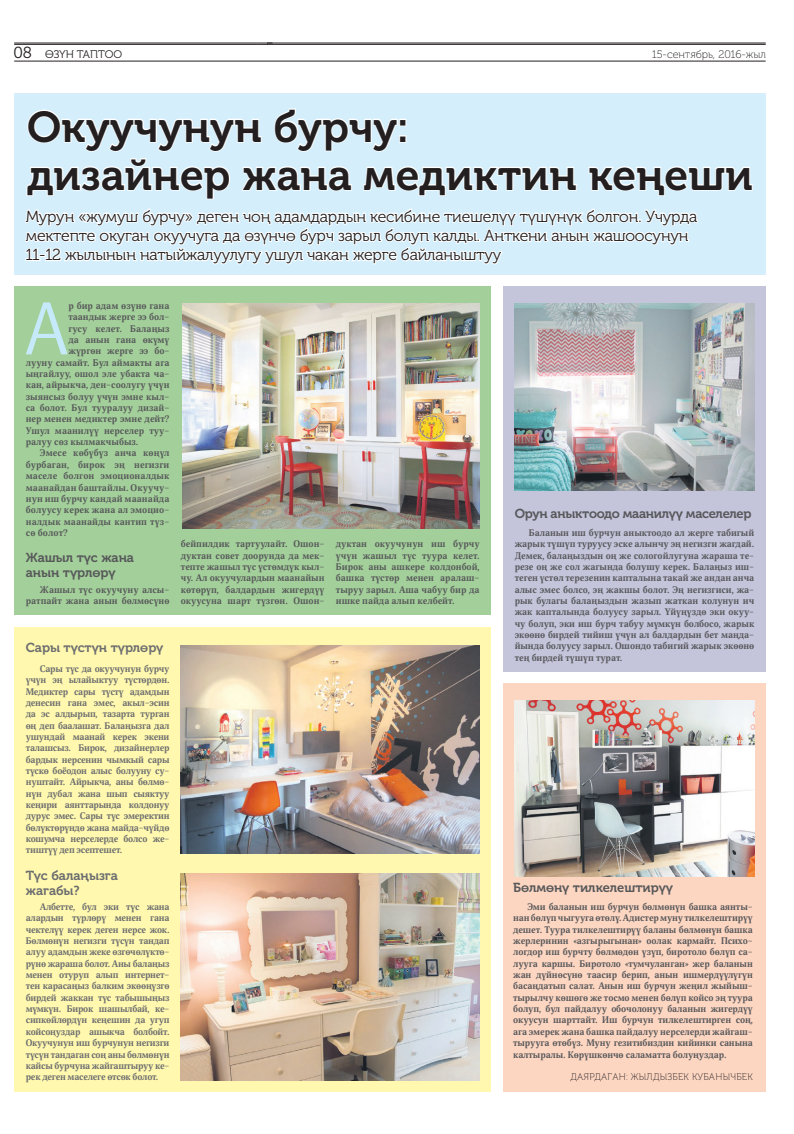
<style>
.page{position:relative;width:794px;height:1134px;background:#fff}
.page>*{position:absolute;margin:0;border:0;box-sizing:border-box;transform-origin:0 0}
.t1{font:75.2px "Rotis Semi Sans W1 G";color:#c6eafa}
.t2{font:43px/48px "Museo Cyrillic 700";letter-spacing:.005em;color:#231f20}
.t3{font:16px/19.2px "Museo Cyrillic 300";letter-spacing:-.01em;color:#231f20}
.t4{font:13px/15px "Museo Cyrillic 700";letter-spacing:-.01em;color:#57585a}
.t5{font:13px/15px "Museo Cyrillic 700";color:#6c6d70}
.t6{font:11px "Museo Cyrillic 100";color:#231f20}
.t7{font:11px "Museo Cyrillic 300";letter-spacing:-.01em;color:#231f20}
.t8{font:700 9.5px/11.3px "Selina Otech";color:#57585a;text-align:justify}
.t9{font:700 9.5px/11.3px "Selina Otech";letter-spacing:-.025em;color:#6c6d70;text-align:justify}
.t10{font:9.5px "Museo Cyrillic 100";letter-spacing:.025em;color:#231f20}
.s1{font-size:16px}
</style>
<div class="page">
<div style="left:14px;top:286px;width:477px;height:329px;background:#a3cf9a"></div>
<div style="left:14px;top:626px;width:477px;height:465px;background:#fff8ae"></div>
<hr style="left:267px;top:43px;width:498px;height:1px;background:#231f20">
<hr style="left:267px;top:44px;width:498px;height:1px;background:#231f20">
<hr style="left:14px;top:43px;width:244px;height:1px;background:#231f20">
<hr style="left:14px;top:44px;width:244px;height:1px;background:#231f20">
<hr style="left:14px;top:61px;width:751px;height:1px;background:#231f20">
<svg style="left:258px;top:43px;width:14px;height:2px"></svg>
<img style="left:182px;top:303px;width:298px;height:225px">
<img style="left:181px;top:646px;width:298px;height:207px">
<img style="left:181px;top:873px;width:298px;height:207px">
<div style="left:14px;top:94px;width:751px;height:181px;background:#d4effb"></div>
<svg style="left:25px;top:108px;width:728px;height:157px"></svg>
<div style="left:503px;top:286px;width:262px;height:386px;background:#c4c4db"></div>
<div style="left:503px;top:683px;width:262px;height:408px;background:#fdd6c2"></div>
<img style="left:514px;top:303px;width:240px;height:187px">
<img style="left:514px;top:700px;width:240px;height:177px">
<p class="t7" style="left:13px;top:49px;width:101px"><span class="s1">08</span> ӨЗҮН ТАПТОО</p>
<p class="t6" style="left:652px;top:49px;width:115px">15-сентябрь, 2016-жыл</p>
<h2 class="t2" style="left:27px;top:103px;width:727px">Окуучунун бурчу:<br>дизайнер жана медиктин кеңеши</h2>
<h3 class="t3" style="left:26px;top:207px;width:673px">Мурун «жумуш бурчу» деген чоң адамдардын кесибине тиешелүү түшүнүк болгон. Учурда мектепте окуган окуучуга да өзүнчө бурч зарыл болуп калды. Анткени анын жашоосунун<br>11-12 жылынын натыйжалуулугу ушул чакан жерге байланыштуу</h3>
<h1 class="t1" style="left:25px;top:285px;width:45px">А</h1>
<p class="t8" style="left:68px;top:300px;width:103px">р бир адам өзүнө гана</p>
<p class="t8" style="left:68px;top:312px;width:103px">таандык жерге ээ бол-</p>
<p class="t8" style="left:68px;top:323px;width:103px">гусу келет. Балаңыз</p>
<p class="t8" style="left:68px;top:334px;width:103px">да анын гана өкүмү</p>
<p class="t8" style="left:68px;top:346px;width:103px">жүргөн жерге ээ бо-</p>
<p class="t8" style="left:26px;top:357px;width:145px">лууну самайт. Бул аймакты ага</p>
<p class="t8" style="left:26px;top:368px;width:145px">ыңгайлуу, ошол эле убакта ча-</p>
<p class="t8" style="left:26px;top:380px;width:145px">кан, айрыкча, ден-соолугу үчүн</p>
<p class="t8" style="left:26px;top:391px;width:145px">зыянсыз болуу үчүн эмне кыл-</p>
<p class="t8" style="left:26px;top:402px;width:145px">са болот. Бул тууралуу дизай-</p>
<p class="t8" style="left:26px;top:414px;width:145px">нер менен медиктер эмне дейт?</p>
<p class="t8" style="left:26px;top:425px;width:145px">Ушул маанилүү нерселер туу-</p>
<p class="t8" style="left:26px;top:436px;width:114px">ралуу сөз кылмакчыбыз.</p>
<p class="t8" style="left:40px;top:448px;width:131px">Эмесе көбүбүз анча көңүл</p>
<p class="t8" style="left:26px;top:459px;width:145px">бурбаган, бирок эң негизги</p>
<p class="t8" style="left:26px;top:470px;width:145px">маселе болгон эмоционалдык</p>
<p class="t8" style="left:26px;top:482px;width:145px">маанайдан баштайлы. Окуучу-</p>
<p class="t8" style="left:26px;top:493px;width:145px">нун иш бурчу кандай маанайда</p>
<p class="t8" style="left:26px;top:504px;width:145px">болуусу керек жана ал эмоцио-</p>
<p class="t8" style="left:26px;top:516px;width:145px">налдык маанайды кантип түз-</p>
<p class="t8" style="left:26px;top:527px;width:43px">сө болот?</p>
<h3 class="t4" style="left:26px;top:550px;width:110px">Жашыл түс жана анын түрлөрү</h3>
<p class="t8" style="left:26px;top:584px;width:145px;text-align:right">Жашыл түс окуучуну алсы&shy;ратпайт жана анын бөлмөсүнө</p>
<p class="t8" style="left:181px;top:538px;width:145px">бейпилдик тартуулайт. Ошон&shy;дуктан совет доорунда да мек&shy;тепте жашыл түс үстөмдүк кыл&shy;чу. Ал окуучулардын маанайын көтөрүп, балдардын жигердүү окуусуна шарт түзгөн. Ошон-</p>
<p class="t8" style="left:336px;top:538px;width:145px">дуктан окуучунун иш бурчу үчүн жашыл түс туура келет.<br>Бирок аны ашкере колдонбой, башка түстөр менен аралаш&shy;тыруу зарыл. Аша чабуу бир да ишке пайда алып келбейт.</p>
<h3 class="t5" style="left:26px;top:640px;width:139px">Сары түстүн түрлөрү</h3>
<p class="t9" style="left:26px;top:663px;width:145px;text-indent:14px">Сары түс да окуучунун бурчу үчүн эң ылайыктуу түстөрдөн.<br>Медиктер сары түстү адамдын денесин гана эмес, акыл-эсин да эс алдырып, тазарта турган өң деп баалашат. Балаңызга дал ушундай маанай керек экени талашсыз. Бирок, дизайнерлер бардык нерсенин чымкый сары түскө боёодон алыс болууну су&shy;нуштайт. Айрыкча, аны бөлмө&shy;нүн дубал жана шып сыяктуу кеңири аянттарында колдонуу дурус эмес. Сары түс эмеректин бөлүктөрүндө жана майда-чүйдө кошумча нерселерде болсо же&shy;тиштүү деп эсептешет.</p>
<h3 class="t5" style="left:26px;top:868px;width:94px">Түс балаңызга жагабы?</h3>
<p class="t9" style="left:26px;top:901px;width:145px;text-indent:14px">Албетте, бул эки түс жана алардын түрлөрү менен гана чектелүү керек деген нерсе жок.<br>Бөлмөнүн негизги түсүн тандап алуу адамдын жеке өзгөчөлүктө&shy;рүнө жараша болот. Аны балаңыз менен отуруп алып интернет&shy;тен карасаңыз балким экөөңүзгө бирдей жаккан түс табышыңыз мүмкүн. Бирок шашылбай, ке&shy;сипкөйлөрдүн кеңешин да угуп койсоңуздар ашыкча болбойт.<br>Окуучунун иш бурчунун негизги түсүн тандаган соң аны бөлмөнүн кайсы бурчуна жайгаштыруу ке&shy;рек деген маселеге өтсөк болот.</p>
<h3 class="t4" style="left:514px;top:506px;width:238px">Орун аныктоодо маанилүү маселелер</h3>
<p class="t8" style="left:514px;top:527px;width:241px;text-indent:14px">Баланын иш бурчун аныктоодо ал жерге табигый жарык түшүп туруусу эске алынчу эң негизги жагдай.<br>Демек, балаңыздын оң же сологойлугуна жараша те&shy;резе оң же сол жагында болушу керек. Балаңыз иш&shy;теген үстөл терезенин капталына такай же андан анча алыс эмес болсо, эң жакшы болот. Эң негизгиси, жа&shy;рык булагы балаңыздын жазып жаткан колунун ич жак капталында болуусу зарыл. Үйүңүздө эки окуу&shy;чу болуп, эки иш бурч табуу мүмкүн болбосо, жарык экөөнө бирдей тийиш үчүн ал балдардын бет маңда&shy;йында болуусу зарыл. Ошондо табигий жарык экөөнө тең бирдей түшүп турат.</p>
<h3 class="t4" style="left:513px;top:880px;width:161px">Бөлмөнү тилкелештирүү</h3>
<p class="t8" style="left:513px;top:901px;width:241px;text-indent:14px">Эми баланын иш бурчун бөлмөнүн башка аянты&shy;нан бөлүп чыгууга өтөлү. Адистер муну тилкелештирүү дешет. Туура тилкелештирүү баланы бөлмөнүн башка жерлеринин «азгырыгынан» оолак кармайт. Психо&shy;логдор иш бурчту бөлмөдөн үзүп, биротоло бөлүп са&shy;лууга каршы. Биротоло «тумчуланган» жер баланын жан дүйнөсүнө таасир берип, анын ишмердүүлүгүн басаңдатып салат. Анын иш бурчун жеңил жыйыш&shy;тырылчу көшөгө же тосмо менен бөлүп койсо эң туура болуп, бул пайдалуу обочолонуу баланын жигердүү окуусун шарттайт. Иш бурчун тилкелештирген соң, ага эмерек жана башка пайдалуу нерселерди жайгаш&shy;тырууга өтөбүз. Муну гезитибиздин кийинки санына калтыралы. Көрүшкөнчө саламатта болуңуздар.</p>
<p class="t10" style="left:570px;top:1072px;width:184px">Даярдаган: Жылдызбек Кубанычбек</p>
</div>
